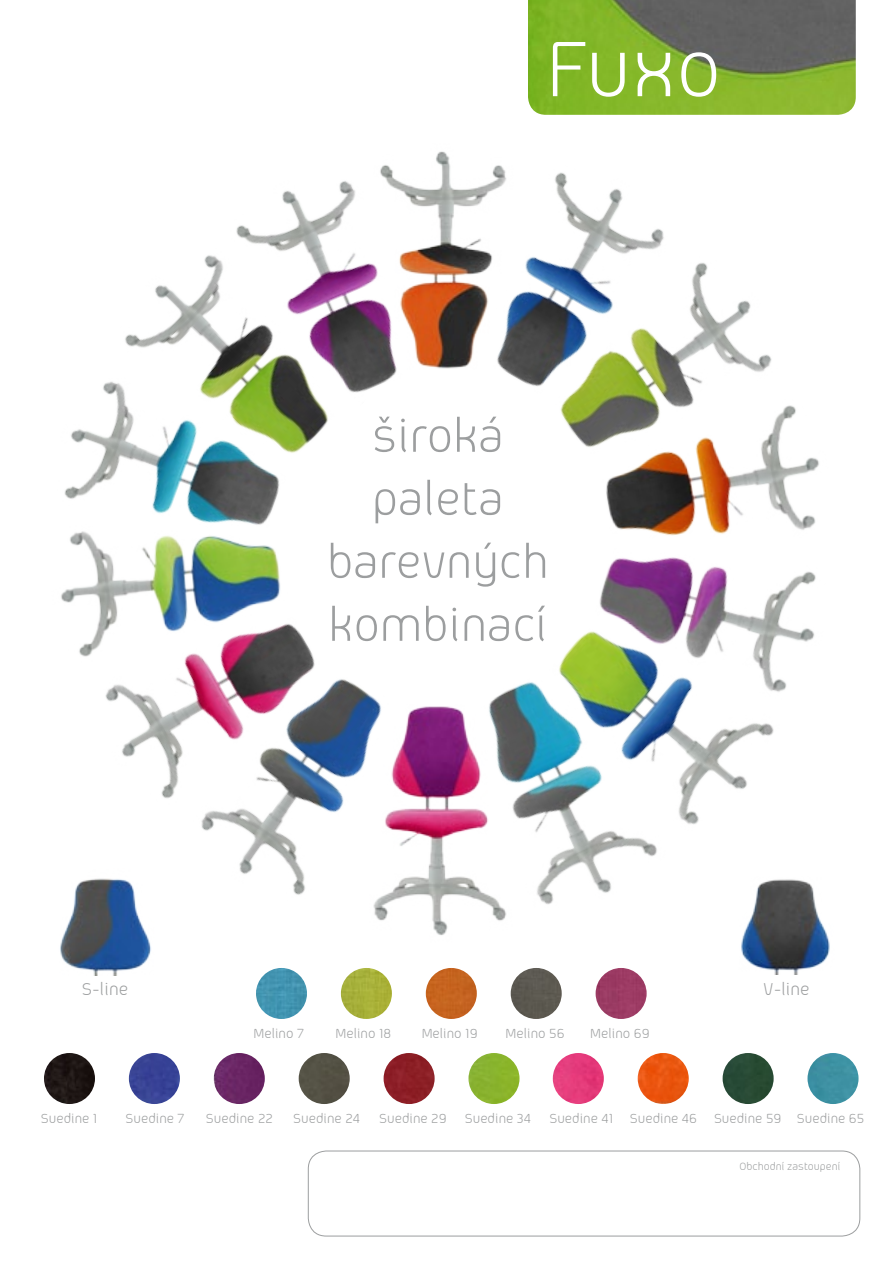
<style>
.page{position:relative;width:893px;height:1263px;background:#fff}
.page>*{position:absolute;margin:0;border:0;box-sizing:border-box;transform-origin:0 0}
.t1{font:90px "Aeroportal";color:#fff}
.t2{font:52.5px/63px "Aeroportal";color:#9c9e9f;text-align:center}
.t3{font:19.5px "Aeroportal";color:#9c9e9f}
.t4{font:15px "Aeroportal";color:#9c9e9f}
.t5{font:12px "Aeroportal";color:#9c9e9f}
</style>
<div class="page">
<div style="left:308px;top:1151px;width:552px;height:85px;border:1px solid #9c9e9f;border-radius:18px"></div>
<img style="left:433px;top:706px;width:11px;height:229px">
<img style="left:437px;top:686px;width:174px;height:248px">
<img style="left:517px;top:648px;width:257px;height:208px">
<img style="left:571px;top:583px;width:244px;height:135px">
<img style="left:604px;top:457px;width:215px;height:126px">
<img style="left:282px;top:181px;width:103px;height:205px">
<img style="left:570px;top:263px;width:234px;height:238px">
<img style="left:125px;top:222px;width:251px;height:216px">
<img style="left:524px;top:172px;width:170px;height:256px">
<img style="left:741px;top:879px;width:89px;height:95px">
<img style="left:64px;top:353px;width:250px;height:142px">
<img style="left:105px;top:627px;width:198px;height:172px">
<img style="left:364px;top:151px;width:161px;height:231px">
<img style="left:61px;top:495px;width:234px;height:180px">
<img style="left:168px;top:638px;width:268px;height:287px">
<img style="left:60px;top:868px;width:132px;height:107px">
<img style="left:528px;top:0;width:328px;height:115px">
<img style="left:553px;top:1053px;width:51px;height:51px;border-radius:26px">
<img style="left:129px;top:1053px;width:51px;height:51px;border-radius:26px">
<div style="left:384px;top:1053px;width:51px;height:51px;background:#8c1e26;border-radius:26px"></div>
<img style="left:638px;top:1053px;width:51px;height:51px;border-radius:26px">
<img style="left:214px;top:1053px;width:51px;height:51px;border-radius:26px">
<div style="left:807px;top:1053px;width:51px;height:51px;background:#3d91a3;border-radius:26px"></div>
<img style="left:468px;top:1053px;width:51px;height:51px;border-radius:26px">
<div style="left:723px;top:1053px;width:51px;height:51px;background:#284a34;border-radius:26px"></div>
<div style="left:299px;top:1053px;width:51px;height:51px;background:#545145;border-radius:26px"></div>
<img style="left:44px;top:1053px;width:51px;height:51px;border-radius:26px">
<img style="left:256px;top:968px;width:51px;height:51px;border-radius:26px">
<div style="left:511px;top:968px;width:51px;height:51px;background:#5c5950;border-radius:26px"></div>
<img style="left:341px;top:968px;width:51px;height:51px;border-radius:26px">
<div style="left:596px;top:968px;width:51px;height:51px;background:#9c3b64;border-radius:26px"></div>
<div style="left:426px;top:968px;width:51px;height:51px;background:#c5641f;border-radius:26px"></div>
<h1 class="t1" style="left:546px;top:23px;width:177px">Fuxo</h1>
<h2 class="t2" style="left:327px;top:404px;width:223px">široká paleta barevných kombinací</h2>
<h3 class="t3" style="left:82px;top:979px;width:48px">S-line</h3>
<h3 class="t3" style="left:763px;top:979px;width:48px">V-line</h3>
<p class="t4" style="left:254px;top:1026px;width:52px">Melino 7</p>
<p class="t4" style="left:336px;top:1026px;width:57px">Melino 18</p>
<p class="t4" style="left:422px;top:1026px;width:57px">Melino 19</p>
<p class="t4" style="left:506px;top:1026px;width:60px">Melino 56</p>
<p class="t4" style="left:590px;top:1026px;width:61px">Melino 69</p>
<p class="t4" style="left:41px;top:1111px;width:58px">Suedine 1</p>
<p class="t4" style="left:126px;top:1110px;width:60px">Suedine 7</p>
<p class="t4" style="left:206px;top:1111px;width:68px">Suedine 22</p>
<p class="t4" style="left:293px;top:1111px;width:68px">Suedine 24</p>
<p class="t4" style="left:379px;top:1111px;width:487px">Suedine 29 Suedine 34 Suedine 41 Suedine 46 Suedine 59 Suedine 65</p>
<p class="t5" style="left:739px;top:1160px;width:102px">Obchodní zastoupení</p>
</div>
